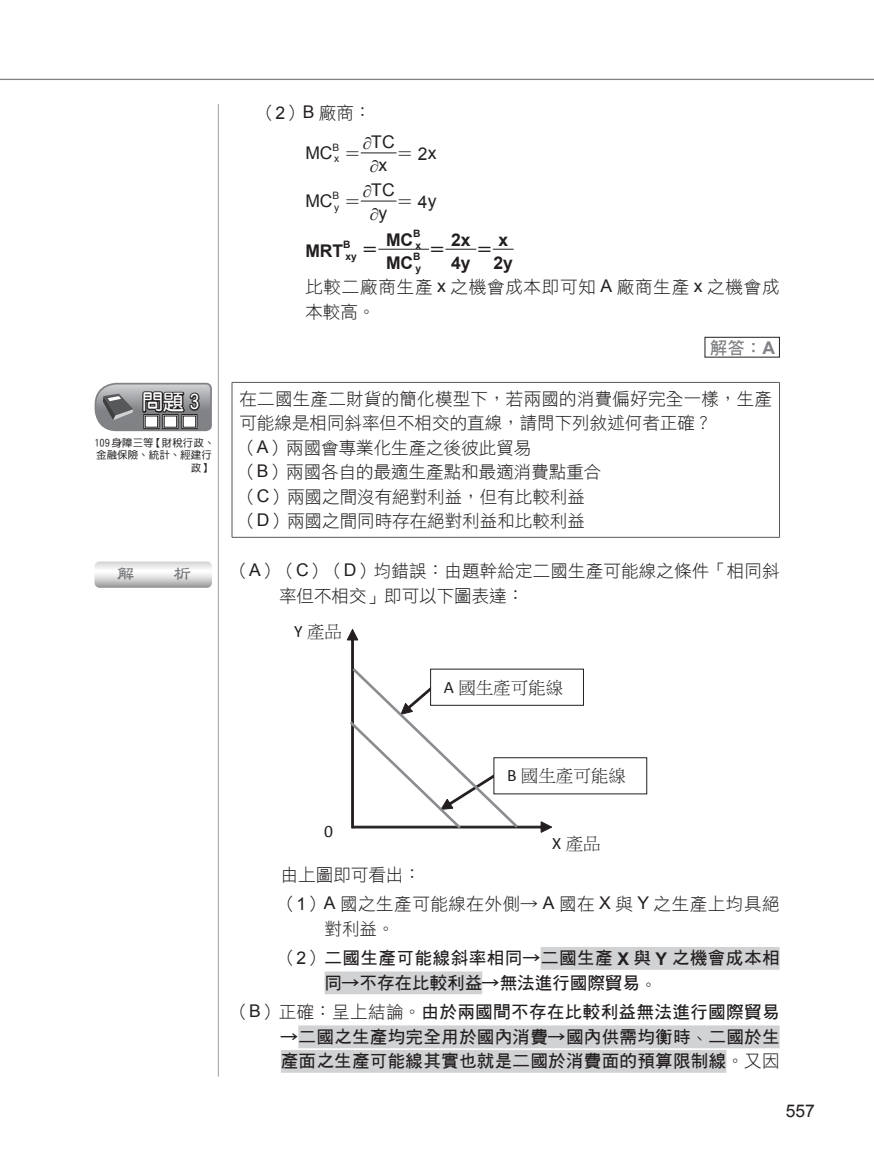
<style>
.page{position:relative;width:874px;height:1171px;background:#fff}
.page>*{position:absolute;margin:0;border:0;box-sizing:border-box;transform-origin:0 0}
.t1{font:21px "DF Yuan W7 WIN BF";color:#fff}
.t2{font:17.5px/24.5px "DF Hei W3 WIN BF";color:#231f20}
.t3{font:17.5px/24.5px "DF Hei W7 WIN BF";letter-spacing:.02em;color:#231f20}
.t4{font:17.5px/29.4px "DF Hei W3 WIN BF";letter-spacing:.03em;color:#231f20}
.t5{font:17.5px/24.5px "DF Hei W3 WIN BF";letter-spacing:.045em;color:#231f20}
.t6{font:17.5px/23.1px "Arial";color:#231f20;text-align:center}
.t7{font:17.5px "P Ming Li U";color:#231f20}
.t8{font:700 17.5px/23.1px "Arial";color:#231f20}
.t9{font:17.5px "DF Hei W7 WIN BF";color:#808285}
.t10{font:17.5px "DF Li Shu W7 HK BF";color:#808285}
.t11{font:17.5px "Calibri";color:#231f20}
.t12{font:10.5px/12.6px "DF Yuan W5 WIN BF";color:#231f20;text-align:right}
.t13{font:700 10.15px/11.7px "Arial";color:#231f20}
.t14{font:10.15px/11.7px "Arial";color:#231f20}
.s1{font-family:"Arial"}
.s2{font-family:"DF Hei W3 WIN BF"}
.s3{font-family:"Arial";font-weight:700}
.s4{font-family:"Calibri"}
</style>
<div class="page">
<hr style="left:218px;top:104px;width:1px;height:972px;background:#9d9fa2">
<svg style="left:0;top:79px;width:15px;height:1px"></svg>
<hr style="left:15px;top:79px;width:858px;height:1px;background:#808285">
<div style="left:540px;top:947px;width:239px;height:23px;background:#d1d2d4"></div>
<div style="left:324px;top:971px;width:158px;height:23px;background:#d1d2d4"></div>
<div style="left:298px;top:1025px;width:481px;height:23px;background:#d1d2d4"></div>
<div style="left:281px;top:1050px;width:445px;height:23px;background:#d1d2d4"></div>
<hr style="left:360px;top:153px;width:36px;height:1px;background:#231f20">
<hr style="left:360px;top:201px;width:36px;height:1px;background:#231f20">
<hr style="left:378px;top:249px;width:51px;height:1px;background:#231f20">
<hr style="left:445px;top:249px;width:31px;height:1px;background:#231f20">
<svg style="left:492px;top:249px;width:21px;height:1px"></svg>
<div style="left:704px;top:337px;width:75px;height:20px;border:1px solid #231f20"></div>
<hr style="left:232px;top:382px;width:547px;height:1px;background:#57585a">
<hr style="left:231px;top:383px;width:1px;height:154px;background:#57585a">
<hr style="left:778px;top:383px;width:1px;height:154px;background:#57585a">
<hr style="left:232px;top:537px;width:547px;height:1px;background:#57585a">
<div style="left:430px;top:669px;width:153px;height:37px;border:1px solid #231f20"></div>
<div style="left:493px;top:757px;width:154px;height:37px;border:1px solid #231f20"></div>
<svg style="left:347px;top:629px;width:205px;height:203px"></svg>
<svg style="left:94px;top:382px;width:118px;height:50px;background:#8a8a8c"></svg>
<div style="left:145px;top:416px;width:13px;height:11px;border:1px solid #231f20"></div>
<svg style="left:94px;top:561px;width:118px;height:27px"></svg>
<p class="t1" style="left:142px;top:391px;width:59px">問題 3</p>
<p class="t12" style="left:94px;top:436px;width:122px">109身障三等【財稅行政、金融保險、統計、經建行政】</p>
<p class="t10" style="left:117px;top:565px;width:75px">解　　析</p>
<p class="t2" style="left:258px;top:101px;width:115px">（<span class="s1">2</span>）<span class="s1">B</span> 廠商：</p>
<p class="t6" style="left:305px;top:141px;width:29px">MC</p>
<p class="t14" style="left:332px;top:141px;width:30px">B<br>x <sup>＝</sup></p>
<p class="t6" style="left:362px;top:130px;width:33px">∂TC ∂x</p>
<p class="t6" style="left:396px;top:142px;width:42px"><span class="s2">＝</span> 2x</p>
<p class="t6" style="left:305px;top:189px;width:29px">MC</p>
<p class="t14" style="left:332px;top:190px;width:30px">B<br>y <sup>＝</sup></p>
<p class="t6" style="left:362px;top:178px;width:33px">∂TC ∂y</p>
<p class="t6" style="left:396px;top:190px;width:42px"><span class="s2">＝</span> 4y</p>
<p class="t8" style="left:386px;top:229px;width:29px">MC</p>
<p class="t13" style="left:413px;top:228px;width:9px">B x</p>
<p class="t8" style="left:386px;top:252px;width:29px">MC</p>
<p class="t13" style="left:413px;top:251px;width:9px">B y</p>
<p class="t8" style="left:451px;top:229px;width:21px">2x<br>4y</p>
<p class="t3" style="left:475px;top:238px;width:19px">＝</p>
<p class="t8" style="left:493px;top:229px;width:21px">x<br>2y</p>
<p class="t5" style="left:305px;top:275px;width:475px">比較二廠商生產 <span class="s1">x</span> 之機會成本即可知 <span class="s1">A</span> 廠商生產 <span class="s1">x</span> 之機會成本較高。</p>
<p class="t9" style="left:709px;top:338px;width:67px">解答：<span class="s3">A</span></p>
<p class="t2" style="left:239px;top:386px;width:534px">在二國生產二財貨的簡化模型下，若兩國的消費偏好完全一樣，生產可能線是相同斜率但不相交的直線，請問下列敘述何者正確？<br>（<span class="s1">A</span>）兩國會專業化生產之後彼此貿易<br>（<span class="s1">B</span>）兩國各自的最適生產點和最適消費點重合<br>（<span class="s1">C</span>）兩國之間沒有絕對利益，但有比較利益<br>（<span class="s1">D</span>）兩國之間同時存在絕對利益和比較利益</p>
<p class="t2" style="left:279px;top:559px;width:502px;text-indent:-47px">（<span class="s1">A</span>）（<span class="s1">C</span>）（<span class="s1">D</span>）均錯誤：由題幹給定二國生產可能線之條件「相同斜率但不相交」即可以下圖表達：</p>
<p class="t7" style="left:294px;top:622px;width:49px"><span class="s4">Y</span> 產品</p>
<p class="t8" style="left:305px;top:240px;width:39px">MRT</p>
<p class="t13" style="left:343px;top:239px;width:37px">B<br>xy <sup>＝</sup></p>
<p class="t3" style="left:428px;top:238px;width:19px">＝</p>
<p class="t7" style="left:443px;top:679px;width:121px"><span class="s4">A</span> 國生產可能線</p>
<p class="t11" style="left:324px;top:820px;width:10px">0</p>
<p class="t7" style="left:506px;top:767px;width:120px"><span class="s4">B</span> 國生產可能線</p>
<p class="t7" style="left:552px;top:835px;width:50px"><span class="s4">X</span> 產品</p>
<p class="t4" style="left:279px;top:860px;width:502px">由上圖即可看出：<br>（<span class="s1">1</span>）<span class="s1">A</span> 國之生產可能線在外側→ <span class="s1">A</span> 國在 <span class="s1">X</span> 與 <span class="s1">Y</span> 之生產上均具絕</p>
<p class="t2" style="left:324px;top:916px;width:71px">對利益。</p>
<p class="t3" style="left:324px;top:946px;width:456px;text-indent:-45px"><span class="s2">（</span><span class="s1">2</span><span class="s2">）</span>二國生產可能線斜率相同→二國生產 <span class="s3">X</span> 與 <span class="s3">Y</span> 之機會成本相同→不存在比較利益→無法進行國際貿易<span class="s2">。</span></p>
<p class="t3" style="left:231px;top:1000px;width:549px"><span class="s2">（</span><span class="s1">B</span><span class="s2">）正確：呈上結論。</span>由於兩國間不存在比較利益無法進行國際貿易</p>
<p class="t3" style="left:281px;top:1024px;width:500px">→二國之生產均完全用於國內消費→國內供需均衡時<span class="s2">、</span>二國於生產面之生產可能線其實也就是二國於消費面的預算限制線<span class="s2">。又因</span></p>
<p class="t6" style="left:785px;top:1099px;width:31px">557</p>
</div>
